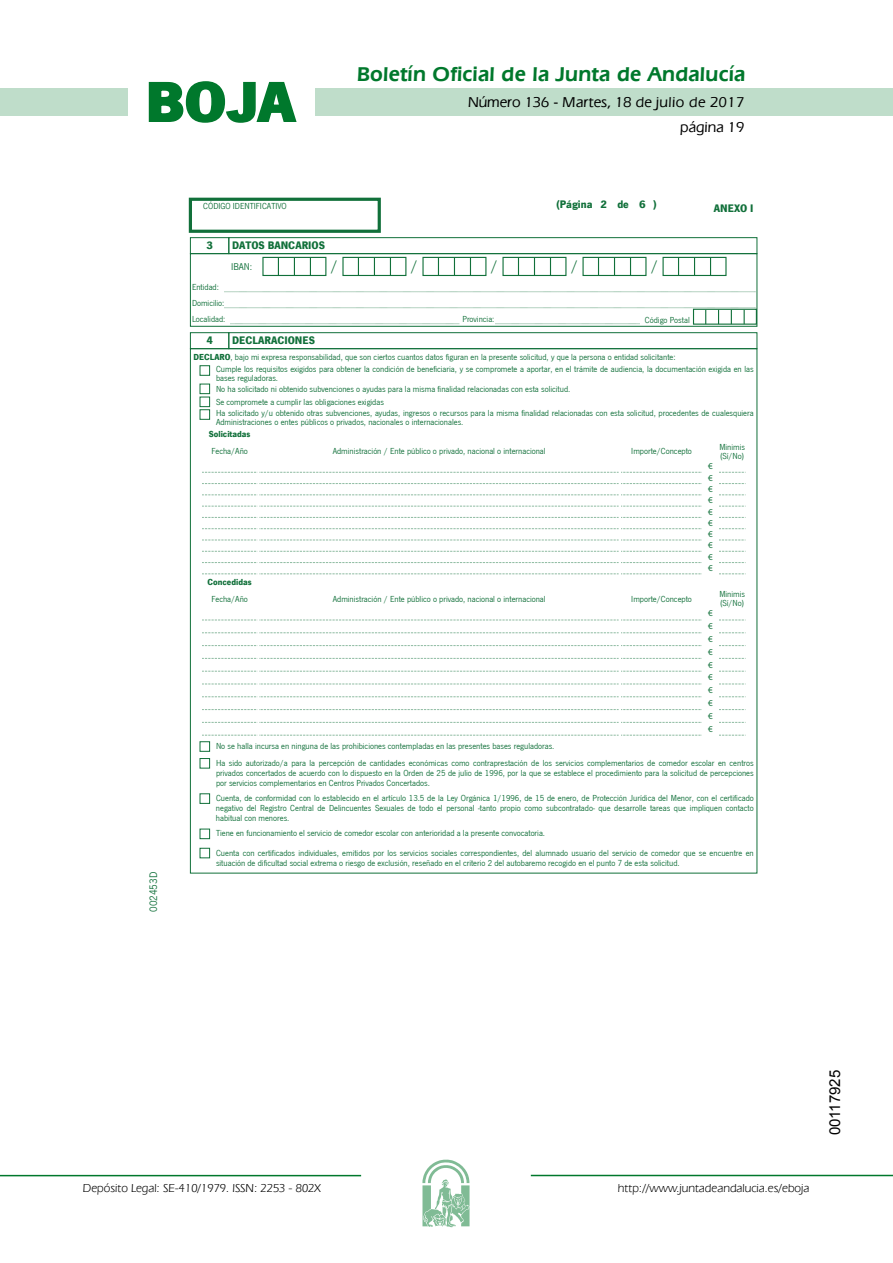
<style>
.page{position:relative;width:893px;height:1263px;background:#fff}
.page>*{position:absolute;margin:0;border:0;box-sizing:border-box;transform-origin:0 0}
.t1{font:700 57.75px "News Got T";color:#00782c;scale:1.14 1}
.t2{font:600 21px "Eras IT Cby BT";letter-spacing:.01em;color:#00782c}
.t3{font:15.75px "News Got T";color:#11703a}
.t4{font:500 15px/24.5px "Eras IT Cby BT";color:#000;text-align:right}
.t5{font:15px "Arial";color:#000}
.t6{font:12px "Eras IT Cby BT";color:#000}
.t7{font:700 11.25px "News Got T";color:#11703a}
.t8{font:11.25px "News Got T";color:#11703a}
.t9{font:10.2px "News Got T";color:#11703a}
.t10{font:9px/10.2px "News Got T";color:#11703a}
.t11{font:700 9px "News Got T";color:#11703a}
.t12{font:9px/11.2px "Myriad Pro";color:#11703a;text-align:justify}
.s1{font-weight:700}
</style>
<div class="page">
<div style="left:315px;top:88px;width:577px;height:28px;background:#bfddca"></div>
<div style="left:0;top:88px;width:128px;height:28px;background:#bfddca"></div>
<hr style="left:0;top:1175px;width:361px;height:1px;background:#00782c">
<svg style="left:422px;top:1159px;width:47px;height:68px"></svg>
<hr style="left:531px;top:1175px;width:361px;height:1px;background:#00782c">
<svg style="left:148px;top:81px;width:149px;height:42px"></svg>
<div style="left:189px;top:198px;width:192px;height:35px;border:3px solid #11703a"></div>
<div style="left:190px;top:237px;width:39px;height:17px;border:1px solid #11703a"></div>
<div style="left:228px;top:237px;width:529px;height:17px;border:1px solid #11703a"></div>
<div style="left:190px;top:253px;width:567px;height:74px;border:1px solid #11703a"></div>
<div style="left:190px;top:332px;width:39px;height:17px;border:1px solid #11703a"></div>
<div style="left:228px;top:332px;width:529px;height:17px;border:1px solid #11703a"></div>
<div style="left:200px;top:365px;width:10px;height:11px;border:1px solid #11703a"></div>
<div style="left:200px;top:384px;width:10px;height:10px;border:1px solid #11703a"></div>
<div style="left:200px;top:397px;width:10px;height:10px;border:1px solid #11703a"></div>
<div style="left:200px;top:409px;width:10px;height:11px;border:1px solid #11703a"></div>
<svg style="left:202px;top:472px;width:500px;height:1px"></svg>
<svg style="left:719px;top:472px;width:25px;height:1px"></svg>
<svg style="left:202px;top:483px;width:500px;height:1px"></svg>
<svg style="left:719px;top:483px;width:26px;height:1px"></svg>
<svg style="left:202px;top:495px;width:500px;height:1px"></svg>
<svg style="left:719px;top:495px;width:25px;height:1px"></svg>
<svg style="left:202px;top:506px;width:500px;height:1px"></svg>
<svg style="left:719px;top:506px;width:25px;height:1px"></svg>
<svg style="left:202px;top:517px;width:500px;height:1px"></svg>
<svg style="left:719px;top:517px;width:26px;height:1px"></svg>
<svg style="left:202px;top:528px;width:500px;height:1px"></svg>
<svg style="left:719px;top:528px;width:26px;height:1px"></svg>
<svg style="left:202px;top:540px;width:500px;height:1px"></svg>
<svg style="left:719px;top:540px;width:26px;height:1px"></svg>
<svg style="left:202px;top:551px;width:500px;height:1px"></svg>
<svg style="left:719px;top:551px;width:25px;height:1px"></svg>
<svg style="left:202px;top:562px;width:500px;height:1px"></svg>
<svg style="left:719px;top:562px;width:26px;height:1px"></svg>
<svg style="left:202px;top:574px;width:500px;height:1px"></svg>
<svg style="left:719px;top:574px;width:25px;height:1px"></svg>
<svg style="left:202px;top:620px;width:500px;height:1px"></svg>
<svg style="left:719px;top:620px;width:25px;height:1px"></svg>
<svg style="left:202px;top:633px;width:500px;height:1px"></svg>
<svg style="left:719px;top:633px;width:25px;height:1px"></svg>
<svg style="left:202px;top:645px;width:500px;height:1px"></svg>
<svg style="left:719px;top:645px;width:26px;height:1px"></svg>
<svg style="left:202px;top:658px;width:500px;height:1px"></svg>
<svg style="left:719px;top:658px;width:26px;height:1px"></svg>
<svg style="left:202px;top:671px;width:500px;height:1px"></svg>
<svg style="left:719px;top:671px;width:25px;height:1px"></svg>
<svg style="left:202px;top:684px;width:500px;height:1px"></svg>
<svg style="left:719px;top:684px;width:25px;height:1px"></svg>
<svg style="left:202px;top:697px;width:500px;height:1px"></svg>
<svg style="left:719px;top:697px;width:25px;height:1px"></svg>
<svg style="left:202px;top:709px;width:500px;height:1px"></svg>
<svg style="left:719px;top:709px;width:26px;height:1px"></svg>
<svg style="left:202px;top:722px;width:500px;height:1px"></svg>
<svg style="left:719px;top:722px;width:26px;height:1px"></svg>
<svg style="left:202px;top:735px;width:500px;height:1px"></svg>
<svg style="left:719px;top:735px;width:25px;height:1px"></svg>
<div style="left:200px;top:741px;width:10px;height:11px;border:1px solid #11703a"></div>
<div style="left:200px;top:758px;width:10px;height:10px;border:1px solid #11703a"></div>
<div style="left:200px;top:794px;width:10px;height:10px;border:1px solid #11703a"></div>
<div style="left:200px;top:829px;width:10px;height:10px;border:1px solid #11703a"></div>
<div style="left:200px;top:848px;width:10px;height:10px;border:1px solid #11703a"></div>
<svg style="left:224px;top:256px;width:533px;height:69px"></svg>
<h1 class="t1" style="left:145px;top:68px;width:133px">BOJA</h1>
<h2 class="t2" style="left:357px;top:62px;width:390px">Boletín Oficial de la Junta de Andalucía</h2>
<h3 class="t4" style="left:468px;top:90px;width:278px">Número 136 - Martes, 18 de julio de 2017 página 19</h3>
<p class="t10" style="left:203px;top:201px;width:85px">CÓDIGO IDENTIFICATIVO</p>
<p class="t7" style="left:556px;top:198px;width:38px">(Página</p>
<p class="t7" style="left:617px;top:198px;width:13px">de</p>
<p class="t7" style="left:653px;top:198px;width:5px">)</p>
<p class="t7" style="left:713px;top:201px;width:41px">ANEXO I</p>
<p class="t7" style="left:206px;top:239px;width:8px">3</p>
<p class="t7" style="left:232px;top:239px;width:94px">DATOS BANCARIOS</p>
<p class="t9" style="left:231px;top:261px;width:23px">IBAN:</p>
<h3 class="t3" style="left:331px;top:258px;width:9px">/</h3>
<h3 class="t3" style="left:411px;top:258px;width:9px">/</h3>
<h3 class="t3" style="left:491px;top:258px;width:9px">/</h3>
<h3 class="t3" style="left:571px;top:258px;width:9px">/</h3>
<h3 class="t3" style="left:651px;top:258px;width:9px">/</h3>
<p class="t10" style="left:192px;top:279px;width:35px;line-height:16px">Entidad:<br>Domicilio:<br>Localidad:</p>
<p class="t7" style="left:600px;top:198px;width:8px">2</p>
<p class="t7" style="left:639px;top:198px;width:8px">6</p>
<p class="t10" style="left:462px;top:314px;width:33px">Provincia:</p>
<p class="t10" style="left:645px;top:315px;width:46px">Código Postal</p>
<p class="t8" style="left:147px;top:912px;width:41px;rotate:-90deg">002453D</p>
<p class="t7" style="left:206px;top:334px;width:8px">4</p>
<p class="t7" style="left:232px;top:334px;width:84px">DECLARACIONES</p>
<p class="t10" style="left:216px;top:350px;width:539px;line-height:12.5px;text-indent:-22px"><span class="s1">DECLARO</span>, bajo mi expresa responsabilidad, que son ciertos cuantos datos figuran en la presente solicitud, y que la persona o entidad solicitante:<br>Cumple los requisitos exigidos para obtener la condición de beneficiaria, y se compromete a aportar, en el trámite de audiencia, la documentación exigida en las</p>
<p class="t10" style="left:216px;top:373px;width:356px;line-height:10.6px">bases reguladoras.<br>No ha solicitado ni obtenido subvenciones o ayudas para la misma finalidad relacionadas con esta solicitud.</p>
<p class="t10" style="left:216px;top:396px;width:539px;line-height:11.4px">Se compromete a cumplir las obligaciones exigidas<br>Ha solicitado y/u obtenido otras subvenciones, ayudas, ingresos o recursos para la misma finalidad relacionadas con esta solicitud, procedentes de cualesquiera</p>
<p class="t10" style="left:216px;top:417px;width:249px">Administraciones o entes públicos o privados, nacionales o internacionales.</p>
<p class="t11" style="left:209px;top:429px;width:43px">Solicitadas</p>
<p class="t10" style="left:211px;top:446px;width:38px">Fecha/Año</p>
<p class="t10" style="left:333px;top:446px;width:214px">Administración / Ente público o privado, nacional o internacional</p>
<p class="t10" style="left:631px;top:446px;width:62px">Importe/Concepto</p>
<p class="t10" style="left:719px;top:443px;width:27px;line-height:9px">Minimis (Sí/No)</p>
<p class="t12" style="left:708px;top:461px;width:6px">€ € € € € € € € € €</p>
<p class="t11" style="left:207px;top:577px;width:46px">Concedidas</p>
<p class="t10" style="left:211px;top:594px;width:38px">Fecha/Año</p>
<p class="t10" style="left:333px;top:594px;width:214px">Administración / Ente público o privado, nacional o internacional</p>
<p class="t10" style="left:631px;top:594px;width:62px">Importe/Concepto</p>
<p class="t10" style="left:719px;top:590px;width:27px;line-height:9px">Minimis (Sí/No)</p>
<p class="t12" style="left:708px;top:607px;width:6px;line-height:12.8px">€ € € € € € € € € €</p>
<p class="t10" style="left:216px;top:738px;width:539px;line-height:16.5px">No se halla incursa en ninguna de las prohibiciones contempladas en las presentes bases reguladoras.<br>Ha sido autorizado/a para la percepción de cantidades económicas como contraprestación de los servicios complementarios de comedor escolar en centros</p>
<p class="t10" style="left:216px;top:768px;width:539px">privados concertados de acuerdo con lo dispuesto en la Orden de 25 de julio de 1996, por la que se establece el procedimiento para la solicitud de percepciones por servicios complementarios en Centros Privados Concertados.</p>
<p class="t10" style="left:216px;top:793px;width:539px;text-align:justify">Cuenta, de conformidad con lo establecido en el artículo 13.5 de la Ley Orgánica 1/1996, de 15 de enero, de Protección Jurídica del Menor, con el certificado negativo del Registro Central de Delincuentes Sexuales de todo el personal -tanto propio como subcontratado- que desarrolle tareas que impliquen contacto habitual con menores.</p>
<p class="t10" style="left:216px;top:824px;width:539px;line-height:19.2px">Tiene en funcionamiento el servicio de comedor escolar con anterioridad a la presente convocatoria.<br>Cuenta con certificados individuales, emitidos por los servicios sociales correspondientes, del alumnado usuario del servicio de comedor que se encuentre en</p>
<p class="t10" style="left:216px;top:858px;width:465px">situación de dificultad social extrema o riesgo de exclusión, reseñado en el criterio 2 del autobaremo recogido en el punto 7 de esta solicitud.</p>
<h3 class="t6" style="left:83px;top:1181px;width:239px">Depósito Legal: SE-410/1979. ISSN: 2253 - 802X</h3>
<h3 class="t6" style="left:618px;top:1181px;width:193px">http://www.juntadeandalucia.es/eboja</h3>
<h3 class="t5" style="left:825px;top:1135px;width:67px;rotate:-90deg">00117925</h3>
</div>
